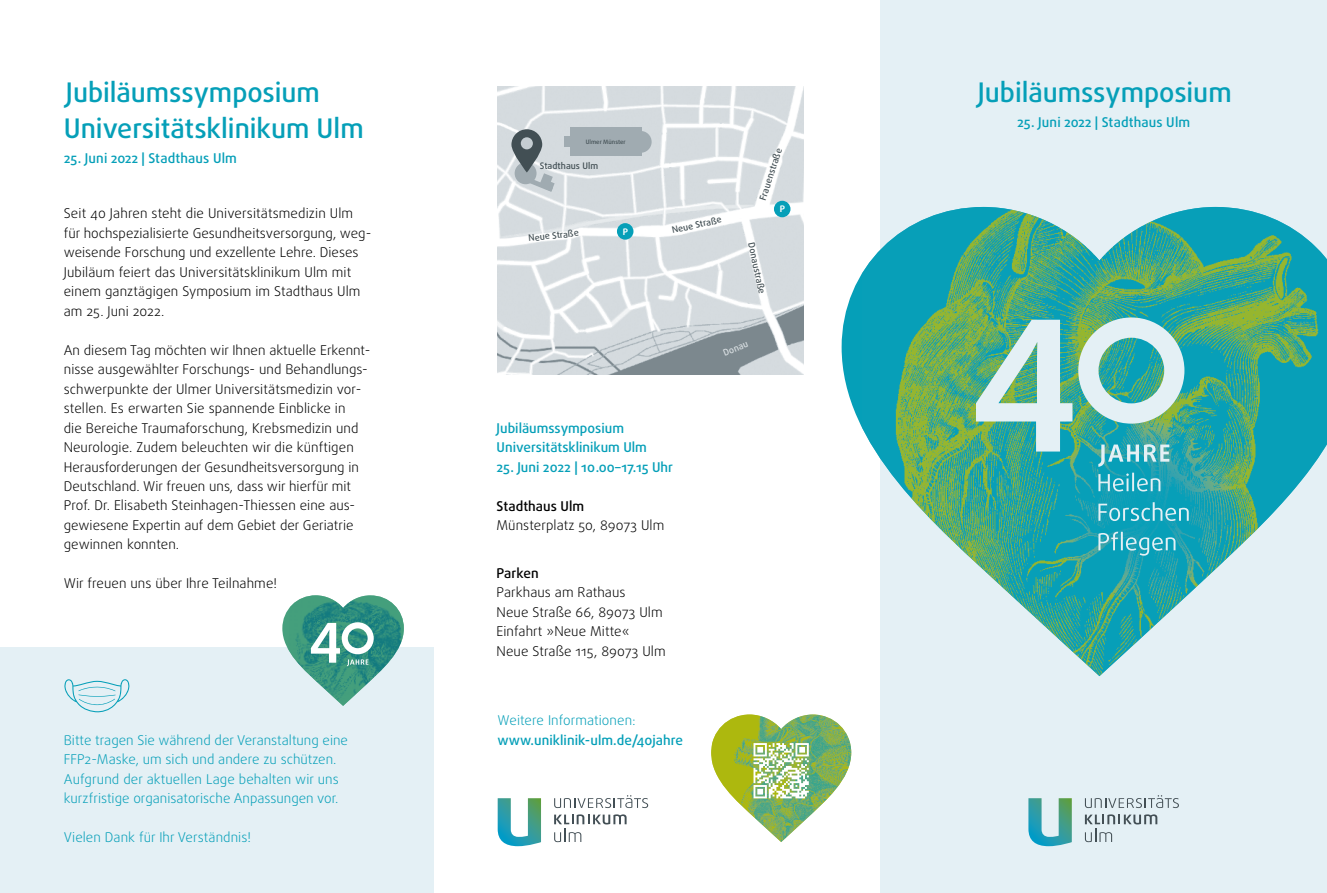
<style>
.page{position:relative;width:1327px;height:893px;background:#fff}
.page>*{position:absolute;margin:0;border:0;box-sizing:border-box;transform-origin:0 0}
.t1{font:500 27px/36px "Daxline Pro";color:#059fb8}
.t2{font:300 13.5px/19.5px "Daxline Pro";letter-spacing:.005em;color:#000}
.t3{font:300 13.5px/19.5px "Daxline Pro";color:#059fb8}
.t4{font:500 13.5px/19.5px "Daxline Pro";color:#059fb8}
.t5{font:500 13.5px "Daxline Pro";letter-spacing:.005em;color:#000}
.t6{font:500 9px "Daxline Pro";letter-spacing:.005em;color:#424f54}
.t7{font:500 9px "Daxline Pro";color:#d8dee1}
.t8{font:700 9px "Daxline Pro";color:#fff}
.t9{font:500 6px "Daxline Pro";color:#424f54}
</style>
<div class="page">
<div style="left:0;top:647px;width:434px;height:246px;background:#e4f0f5"></div>
<img style="left:497px;top:87px;width:307px;height:287px">
<div style="left:880px;top:0;width:447px;height:893px;background:#e4f0f5"></div>
<svg style="left:1028px;top:798px;width:43px;height:48px"></svg>
<svg style="left:1085px;top:795px;width:94px;height:13px"></svg>
<svg style="left:1085px;top:814px;width:72px;height:28px"></svg>
<div style="left:570px;top:127px;width:71px;height:29px;background:#a0abb1"></div>
<div style="left:630px;top:131px;width:21px;height:22px;background:#a0abb1;border-radius:50%"></div>
<div style="left:564px;top:137px;width:9px;height:10px;background:#a0abb1"></div>
<div style="left:514px;top:162px;width:22px;height:22px;background:#a0abb1;border-radius:50%"></div>
<svg style="left:526px;top:173px;width:28px;height:19px"></svg>
<div style="left:617px;top:223px;width:16px;height:17px;background:#059fb8;border-radius:50%"></div>
<div style="left:774px;top:201px;width:16px;height:16px;background:#059fb8;border-radius:50%"></div>
<svg style="left:511px;top:129px;width:31px;height:44px"></svg>
<div style="left:521px;top:137px;width:12px;height:12px;background:#c5cdd2;border-radius:50%"></div>
<svg style="left:841px;top:273px;width:21px;height:155px;fill:#059fb8"></svg>
<img style="left:862px;top:207px;width:465px;height:469px">
<svg style="left:976px;top:317px;width:212px;height:239px"></svg>
<svg style="left:64px;top:679px;width:66px;height:33px"></svg>
<svg style="left:282px;top:595px;width:122px;height:111px"></svg>
<svg style="left:498px;top:798px;width:43px;height:48px"></svg>
<svg style="left:554px;top:795px;width:94px;height:13px"></svg>
<svg style="left:554px;top:814px;width:72px;height:28px"></svg>
<svg style="left:711px;top:714px;width:140px;height:128px"></svg>
<h1 class="t1" style="left:64px;top:74px;width:301px">Jubiläumssymposium<br>Universitätsklinikum Ulm</h1>
<p class="t4" style="left:64px;top:149px;width:175px">25. Juni 2022 | Stadthaus Ulm</p>
<p class="t2" style="left:64px;top:203px;width:309px">Seit 40 Jahren steht die Universitätsmedizin Ulm für hochspezialisierte Gesundheitsversorgung, weg&shy;weisende Forschung und exzellente Lehre. Dieses Jubiläum feiert das Universitätsklinikum Ulm mit einem ganztägigen Symposium im Stadthaus Ulm am 25. Juni 2022.</p>
<p class="t2" style="left:64px;top:340px;width:306px">An diesem Tag möchten wir Ihnen aktuelle Erkennt&shy;nisse ausgewählter Forschungs- und Behandlungs&shy;schwerpunkte der Ulmer Universitätsmedizin vor&shy;stellen. Es erwarten Sie spannende Einblicke in<br>die Bereiche Traumaforschung, Krebsmedizin und Neurologie. Zudem beleuchten wir die künftigen Herausforderungen der Gesundheitsversorgung in Deutschland. Wir freuen uns, dass wir hierfür mit Prof. Dr. Elisabeth Steinhagen-Thiessen eine aus&shy;gewiesene Expertin auf dem Gebiet der Geriatrie gewinnen konnten.</p>
<p class="t2" style="left:64px;top:574px;width:215px">Wir freuen uns über Ihre Teilnahme!</p>
<p class="t9" style="left:586px;top:138px;width:42px">Ulmer Münster</p>
<p class="t6" style="left:540px;top:160px;width:60px">Stadthaus Ulm</p>
<p class="t6" style="left:528px;top:232px;width:51px;rotate:-6deg">Neue Straße</p>
<p class="t8" style="left:623px;top:226px;width:7px">P</p>
<p class="t6" style="left:757px;top:198px;width:54px;rotate:-72deg">Frauenstraße</p>
<p class="t6" style="left:671px;top:224px;width:51px;rotate:-12deg">Neue Straße</p>
<p class="t6" style="left:757px;top:241px;width:52px;rotate:78deg">Donaustraße</p>
<p class="t8" style="left:780px;top:203px;width:7px">P</p>
<p class="t7" style="left:721px;top:347px;width:27px;rotate:-22deg">Donau</p>
<p class="t4" style="left:496px;top:418px;width:152px">Jubiläumssymposium<br>Universitätsklinikum Ulm</p>
<p class="t4" style="left:496px;top:457px;width:178px">25. Juni 2022 | 10.00–17.15 Uhr</p>
<p class="t5" style="left:496px;top:497px;width:89px">Stadthaus Ulm</p>
<p class="t2" style="left:496px;top:515px;width:169px">Münsterplatz 50, 89073 Ulm</p>
<p class="t5" style="left:496px;top:564px;width:44px">Parken</p>
<p class="t2" style="left:496px;top:582px;width:170px">Parkhaus am Rathaus<br>Neue Straße 66, 89073 Ulm<br>Einfahrt »Neue Mitte«<br>Neue Straße 115, 89073 Ulm</p>
<p class="t3" style="left:497px;top:710px;width:140px">Weitere Informationen:</p>
<p class="t3" style="left:64px;top:730px;width:286px">Bitte tragen Sie während der Veranstaltung eine</p>
<p class="t4" style="left:497px;top:730px;width:187px">www.uniklinik-ulm.de/40jahre</p>
<p class="t3" style="left:64px;top:749px;width:277px">FFP2-Maske, um sich und andere zu schützen.<br>Aufgrund der aktuellen Lage behalten wir uns kurzfristige organisatorische Anpassungen vor.</p>
<p class="t3" style="left:64px;top:827px;width:189px">Vielen Dank für Ihr Verständnis!</p>
<h1 class="t1" style="left:978px;top:74px;width:255px">Jubiläumssymposium</h1>
<p class="t4" style="left:1017px;top:113px;width:175px">25. Juni 2022 | Stadthaus Ulm</p>
</div>
